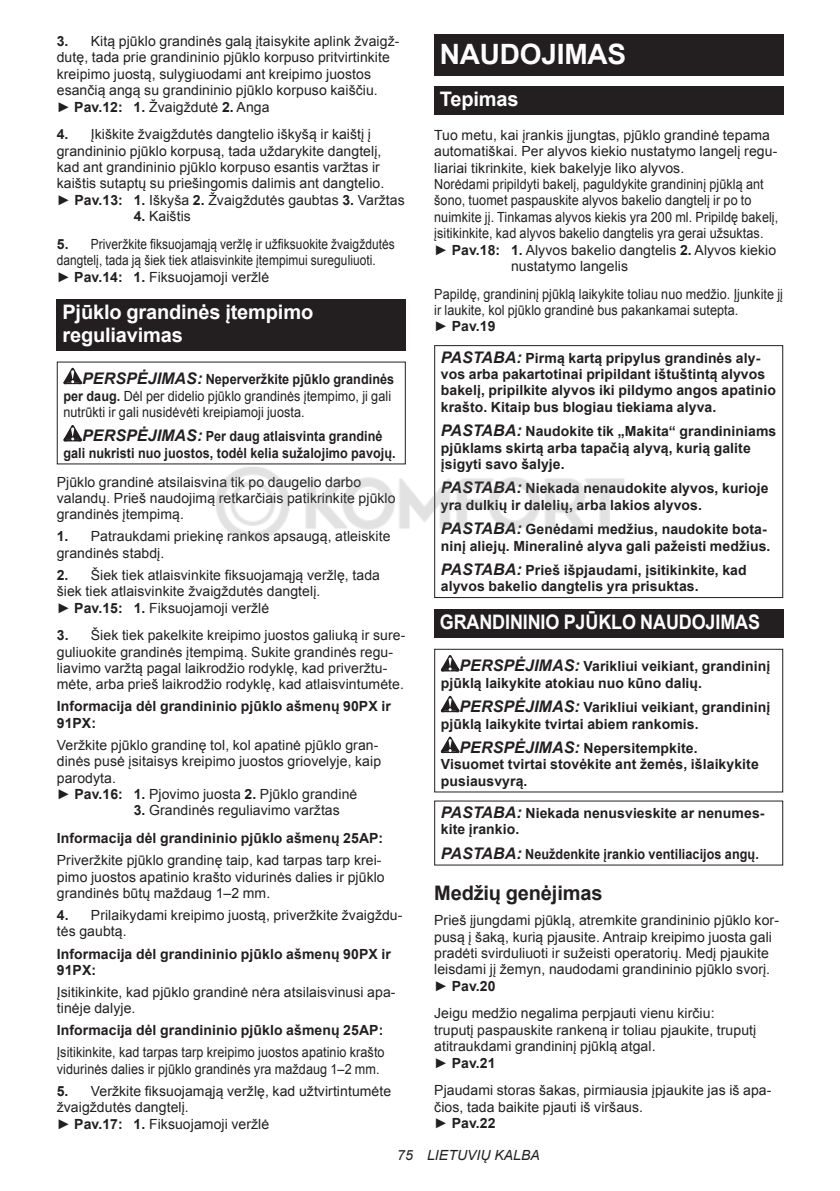
<style>
.page{position:relative;width:840px;height:1191px;background:#fff}
.page>*{position:absolute;margin:0;border:0;box-sizing:border-box;transform-origin:0 0}
.t1{font:700 28px "Arial";letter-spacing:-.01em;color:#fff}
.t2{font:700 20px/23.4px "Arial";letter-spacing:-.01em;color:#fff}
.t3{font:700 20px "Arial";letter-spacing:-.01em;color:#fff;scale:.9 1}
.t4{font:700 20px "Arial";letter-spacing:-.01em;color:#231f20}
.t5{font:14px/16.4px "Arial";letter-spacing:.005em;color:#231f20}
.t6{font:700 14px/16.4px "Arial";letter-spacing:.005em;color:#231f20}
.t7{font:14px/16.4px "Arial";letter-spacing:.005em;color:#231f20;scale:.9 1}
.t8{font:14px/16.4px "Arial";letter-spacing:.005em;color:#231f20;scale:.85 1}
.t9{font:700 14px/16.4px "Arial";letter-spacing:.005em;color:#231f20;text-align:center;scale:.9 1}
.t10{font:italic 14px "Arial";letter-spacing:.005em;color:#231f20}
.s1{font-weight:700}
.s2{font-weight:700;font-style:italic;font-size:16px}
.s3{font-style:italic;font-size:16px}
.s4{font-weight:400}
</style>
<div class="page">
<div style="left:57px;top:299px;width:348px;height:52px;background:#231f20"></div>
<svg style="left:63px;top:368px;width:19px;height:16px"></svg>
<svg style="left:63px;top:425px;width:19px;height:16px"></svg>
<div style="left:434px;top:34px;width:348px;height:41px;background:#231f20"></div>
<div style="left:434px;top:86px;width:348px;height:29px;background:#231f20"></div>
<div style="left:434px;top:345px;width:348px;height:253px;border:1px solid #231f20"></div>
<div style="left:434px;top:609px;width:348px;height:29px;background:#231f20"></div>
<svg style="left:440px;top:655px;width:19px;height:16px"></svg>
<svg style="left:440px;top:696px;width:19px;height:16px"></svg>
<svg style="left:440px;top:736px;width:19px;height:17px"></svg>
<div style="left:434px;top:649px;width:348px;height:143px;border:1px solid #231f20"></div>
<img style="left:210px;top:457px;width:415px;height:92px">
<p class="t5" style="left:57px;top:33px;width:344px"><span class="s1">3.</span> Kitą pjūklo grandinės galą įtaisykite aplink žvaigž&shy;dutę, tada prie grandininio pjūklo korpuso pritvirtinkite kreipimo juostą, sulygiuodami ant kreipimo juostos esančią angą su grandininio pjūklo korpuso kaiščiu.<br>► <span class="s1">Pav.12: 1.</span> Žvaigždutė <span class="s1">2.</span> Anga</p>
<p class="t5" style="left:57px;top:126px;width:349px"><span class="s1">4.</span> Įkiškite žvaigždutės dangtelio iškyšą ir kaištį į grandininio pjūklo korpusą, tada uždarykite dangtelį, kad ant grandininio pjūklo korpuso esantis varžtas ir kaištis sutaptų su priešingomis dalimis ant dangtelio.<br>► <span class="s1">Pav.13: 1.</span> Iškyša <span class="s1">2.</span> Žvaigždutės gaubtas <span class="s1">3.</span> Varžtas</p>
<p class="t5" style="left:134px;top:208px;width:59px"><span class="s1">4.</span> Kaištis</p>
<p class="t8" style="left:57px;top:236px;width:399px"><span class="s1">5.</span> Priveržkite fiksuojamąją veržlę ir užfiksuokite žvaigždutės dangtelį, tada ją šiek tiek atlaisvinkite įtempimui sureguliuoti.<br>► <span class="s1">Pav.14: 1.</span> Fiksuojamoji veržlė</p>
<h2 class="t2" style="left:62px;top:301px;width:252px">Pjūklo grandinės įtempimo reguliavimas</h2>
<p class="t7" style="left:63px;top:371px;width:369px;text-indent:19px"><span class="s2">PERSPĖJIMAS:</span> <span class="s1">Neperveržkite pjūklo grandinės per daug.</span> Dėl per didelio pjūklo grandinės įtempimo, ji gali nutrūkti ir gali nusidėvėti kreipiamoji juosta.</p>
<p class="t9" style="left:63px;top:429px;width:370px"><span class="s3">PERSPĖJIMAS:</span> Per daug atlaisvinta grandinė<br>gali nukristi nuo juostos, todėl kelia sužalojimo pavojų.</p>
<p class="t5" style="left:57px;top:473px;width:340px">Pjūklo grandinė atsilaisvina tik po daugelio darbo valandų. Prieš naudojimą retkarčiais patikrinkite pjūklo grandinės įtempimą.</p>
<p class="t5" style="left:57px;top:528px;width:335px"><span class="s1">1.</span> Patraukdami priekinę rankos apsaugą, atleiskite grandinės stabdį.</p>
<p class="t5" style="left:57px;top:567px;width:324px"><span class="s1">2.</span> Šiek tiek atlaisvinkite fiksuojamąją veržlę, tada šiek tiek atlaisvinkite žvaigždutės dangtelį.<br>► <span class="s1">Pav.15: 1.</span> Fiksuojamoji veržlė</p>
<p class="t5" style="left:57px;top:627px;width:350px"><span class="s1">3.</span> Šiek tiek pakelkite kreipimo juostos galiuką ir sure&shy;guliuokite grandinės įtempimą. Sukite grandinės regu&shy;liavimo varžtą pagal laikrodžio rodyklę, kad priveržtu&shy;mėte, arba prieš laikrodžio rodyklę, kad atlaisvintumėte.</p>
<p class="t6" style="left:57px;top:699px;width:335px">Informacija dėl grandininio pjūklo ašmenų 90PX ir<br>91PX:</p>
<p class="t5" style="left:57px;top:737px;width:325px">Veržkite pjūklo grandinę tol, kol apatinė pjūklo gran&shy;dinės pusė įsitaisys kreipimo juostos griovelyje, kaip parodyta.<br>► <span class="s1">Pav.16: 1.</span> Pjovimo juosta <span class="s1">2.</span> Pjūklo grandinė</p>
<p class="t6" style="left:57px;top:798px;width:328px;line-height:27.8px;text-indent:77px">3. <span class="s4">Grandinės reguliavimo varžtas<br></span>Informacija dėl grandininio pjūklo ašmenų 25AP:</p>
<p class="t5" style="left:57px;top:852px;width:329px">Priveržkite pjūklo grandinę taip, kad tarpas tarp krei&shy;pimo juostos apatinio krašto vidurinės dalies ir pjūklo grandinės būtų maždaug 1–2 mm.</p>
<p class="t5" style="left:57px;top:907px;width:347px"><span class="s1">4.</span> Prilaikydami kreipimo juostą, priveržkite žvaigždu&shy;tės gaubtą.</p>
<p class="t6" style="left:57px;top:946px;width:335px">Informacija dėl grandininio pjūklo ašmenų 90PX ir<br>91PX:</p>
<p class="t5" style="left:57px;top:984px;width:340px">Įsitikinkite, kad pjūklo grandinė nėra atsilaisvinusi apa&shy;tinėje dalyje.</p>
<p class="t6" style="left:57px;top:1022px;width:328px">Informacija dėl grandininio pjūklo ašmenų 25AP:</p>
<p class="t7" style="left:57px;top:1044px;width:365px">Įsitikinkite, kad tarpas tarp kreipimo juostos apatinio krašto vidurinės dalies ir pjūklo grandinės yra maždaug 1–2 mm.</p>
<p class="t5" style="left:57px;top:1083px;width:336px"><span class="s1">5.</span> Veržkite fiksuojamąją veržlę, kad užtvirtintumėte žvaigždutės dangtelį.<br>► <span class="s1">Pav.17: 1.</span> Fiksuojamoji veržlė</p>
<h1 class="t1" style="left:439px;top:43px;width:188px">NAUDOJIMAS</h1>
<h2 class="t2" style="left:439px;top:89px;width:80px">Tepimas</h2>
<p class="t5" style="left:434px;top:127px;width:337px">Tuo metu, kai įrankis įjungtas, pjūklo grandinė tepama</p>
<p class="t5" style="left:434px;top:143px;width:344px">automatiškai. Per alyvos kiekio nustatymo langelį regu-</p>
<p class="t5" style="left:434px;top:160px;width:251px">liariai tikrinkite, kiek bakelyje liko alyvos.</p>
<p class="t7" style="left:434px;top:176px;width:367px">Norėdami pripildyti bakelį, paguldykite grandininį pjūklą ant</p>
<p class="t7" style="left:434px;top:192px;width:354px">šono, tuomet paspauskite alyvos bakelio dangtelį ir po to</p>
<p class="t7" style="left:434px;top:209px;width:383px">nuimkite jį. Tinkamas alyvos kiekis yra 200 ml. Pripildę bakelį,</p>
<p class="t7" style="left:434px;top:225px;width:367px">įsitikinkite, kad alyvos bakelio dangtelis yra gerai užsuktas.</p>
<p class="t5" style="left:434px;top:241px;width:343px">► <span class="s1">Pav.18: 1.</span> Alyvos bakelio dangtelis <span class="s1">2.</span> Alyvos kiekio</p>
<p class="t5" style="left:510px;top:259px;width:118px">nustatymo langelis</p>
<p class="t7" style="left:434px;top:286px;width:389px">Papildę, grandininį pjūklą laikykite toliau nuo medžio. Įjunkite jį ir laukite, kol pjūklo grandinė bus pakankamai sutepta.<br>► <span class="s1">Pav.19</span></p>
<p class="t6" style="left:440px;top:350px;width:336px"><span class="s3">PASTABA:</span> Pirmą kartą pripylus grandinės aly&shy;vos arba pakartotinai pripildant ištuštintą alyvos bakelį, pripilkite alyvos iki pildymo angos apatinio krašto. Kitaip bus blogiau tiekiama alyva.</p>
<p class="t6" style="left:440px;top:423px;width:337px"><span class="s3">PASTABA:</span> Naudokite tik „Makita“ grandininiams pjūklams skirtą arba tapačią alyvą, kurią galite įsigyti savo šalyje.</p>
<p class="t6" style="left:440px;top:481px;width:329px"><span class="s3">PASTABA:</span> Niekada nenaudokite alyvos, kurioje yra dulkių ir dalelių, arba lakios alyvos.</p>
<p class="t6" style="left:440px;top:521px;width:331px"><span class="s3">PASTABA:</span> Genėdami medžius, naudokite bota&shy;ninį aliejų. Mineralinė alyva gali pažeisti medžius.</p>
<p class="t6" style="left:440px;top:562px;width:307px"><span class="s3">PASTABA:</span> Prieš išpjaudami, įsitikinkite, kad alyvos bakelio dangtelis yra prisuktas.</p>
<h2 class="t3" style="left:439px;top:609px;width:357px">GRANDININIO PJŪKLO NAUDOJIMAS</h2>
<p class="t6" style="left:440px;top:658px;width:331px;text-indent:19px"><span class="s3">PERSPĖJIMAS:</span> Varikliui veikiant, grandininį pjūklą laikykite atokiau nuo kūno dalių.</p>
<p class="t6" style="left:440px;top:699px;width:331px;text-indent:19px"><span class="s3">PERSPĖJIMAS:</span> Varikliui veikiant, grandininį pjūklą laikykite tvirtai abiem rankomis.</p>
<p class="t6" style="left:440px;top:741px;width:319px;text-indent:19px"><span class="s3">PERSPĖJIMAS:</span> Nepersitempkite.<br>Visuomet tvirtai stovėkite ant žemės, išlaikykite pusiausvyrą.</p>
<p class="t6" style="left:440px;top:806px;width:325px"><span class="s3">PASTABA:</span> Niekada nenusvieskite ar nenumes&shy;kite įrankio.</p>
<p class="t9" style="left:440px;top:846px;width:354px"><span class="s3">PASTABA:</span> Neuždenkite įrankio ventiliacijos angų.</p>
<h2 class="t4" style="left:434px;top:880px;width:170px">Medžių genėjimas</h2>
<p class="t5" style="left:434px;top:912px;width:346px">Prieš įjungdami pjūklą, atremkite grandininio pjūklo kor&shy;pusą į šaką, kurią pjausite. Antraip kreipimo juosta gali pradėti svirduliuoti ir sužeisti operatorių. Medį pjaukite leisdami jį žemyn, naudodami grandininio pjūklo svorį. ► <span class="s1">Pav.20</span></p>
<p class="t5" style="left:434px;top:1005px;width:323px">Jeigu medžio negalima perpjauti vienu kirčiu: truputį paspauskite rankeną ir toliau pjaukite, truputį atitraukdami grandininį pjūklą atgal.<br>► <span class="s1">Pav.21</span></p>
<p class="t5" style="left:434px;top:1082px;width:338px">Pjaudami storas šakas, pirmiausia įpjaukite jas iš apa&shy;čios, tada baikite pjauti iš viršaus.<br>► <span class="s1">Pav.22</span></p>
<p class="t10" style="left:397px;top:1147px;width:144px">75 LIETUVIŲ KALBA</p>
</div>
